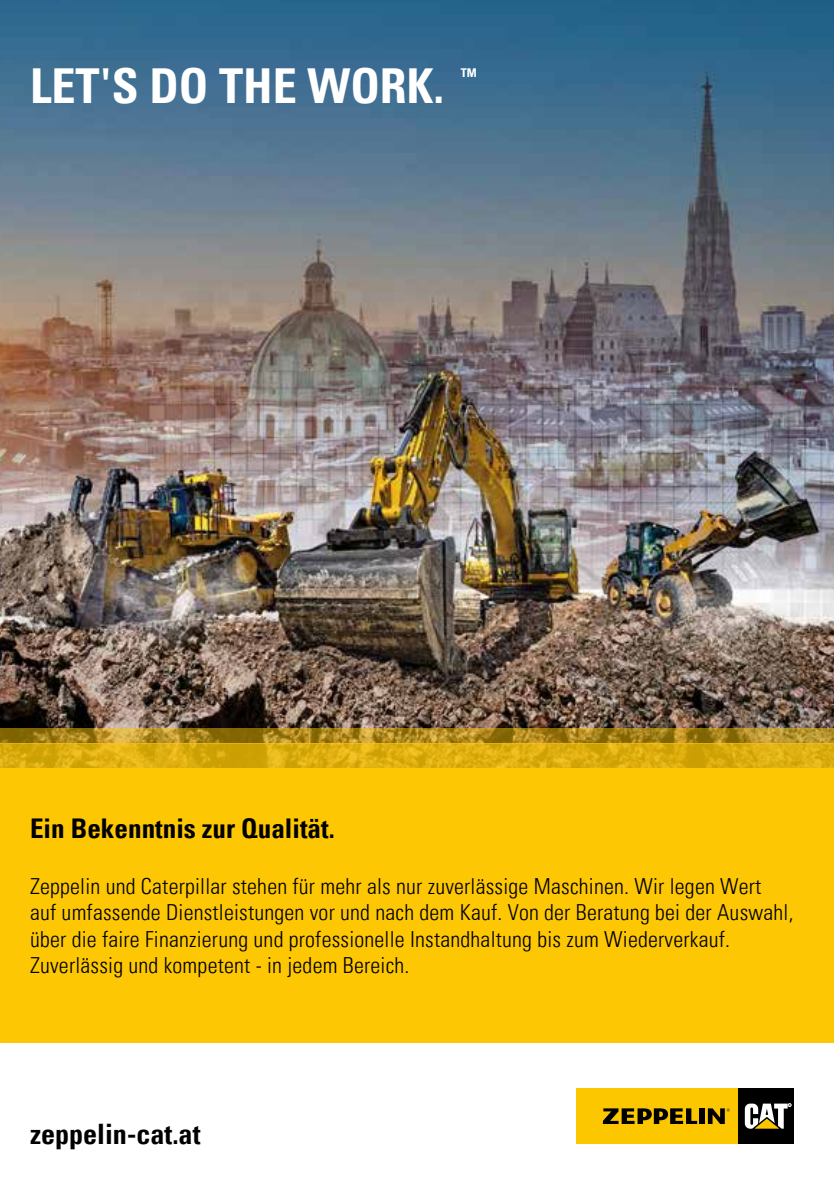
<style>
.page{position:relative;width:834px;height:1191px;background:#fff}
.page>*{position:absolute;margin:0;border:0;box-sizing:border-box;transform-origin:0 0}
.t1{font:700 condensed 48.2px "Univers LT Pro";color:#fff}
.t2{font:700 condensed 28.2px "Univers LT Pro";color:#000}
.t3{font:700 condensed 27.2px "Univers LT Pro";color:#000}
.t4{font:300 condensed 22.2px/26.6px "Univers LT Pro";letter-spacing:.01em;color:#000}
.t5{font:700 condensed 12px "Univers LT Pro";color:#fff}
</style>
<div class="page">
<img style="left:0;top:0;width:833px;height:728px">
<div style="left:0;top:768px;width:833px;height:275px;background:#fdc704"></div>
<div style="left:576px;top:1088px;width:162px;height:55px;background:#fdc700"></div>
<svg style="left:707px;top:1108px;width:22px;height:16px"></svg>
<div style="left:698px;top:1108px;width:6px;height:16px;background:#000"></div>
<svg style="left:602px;top:1108px;width:95px;height:16px"></svg>
<div style="left:738px;top:1088px;width:55px;height:55px;background:#000"></div>
<svg style="left:744px;top:1103px;width:47px;height:25px"></svg>
<svg style="left:0;top:743px;width:833px;height:25px;background:#dcad0e"></svg>
<svg style="left:0;top:728px;width:833px;height:15px;background:#a8851f"></svg>
<h1 class="t1" style="left:30px;top:56px;width:415px">LET'S DO THE WORK.</h1>
<p class="t5" style="left:460px;top:66px;width:18px">TM</p>
<p class="t3" style="left:30px;top:812px;width:306px">Ein Bekenntnis zur Qualität.</p>
<p class="t4" style="left:30px;top:871px;width:765px">Zeppelin und Caterpillar stehen für mehr als nur zuverlässige Maschinen. Wir legen Wert<br>auf umfassende Dienstleistungen vor und nach dem Kauf. Von der Beratung bei der Auswahl, über die faire Finanzierung und professionelle Instandhaltung bis zum Wiederverkauf.<br>Zuverlässig und kompetent - in jedem Bereich.</p>
<p class="t2" style="left:30px;top:1116px;width:172px">zeppelin-cat.at</p>
</div>
